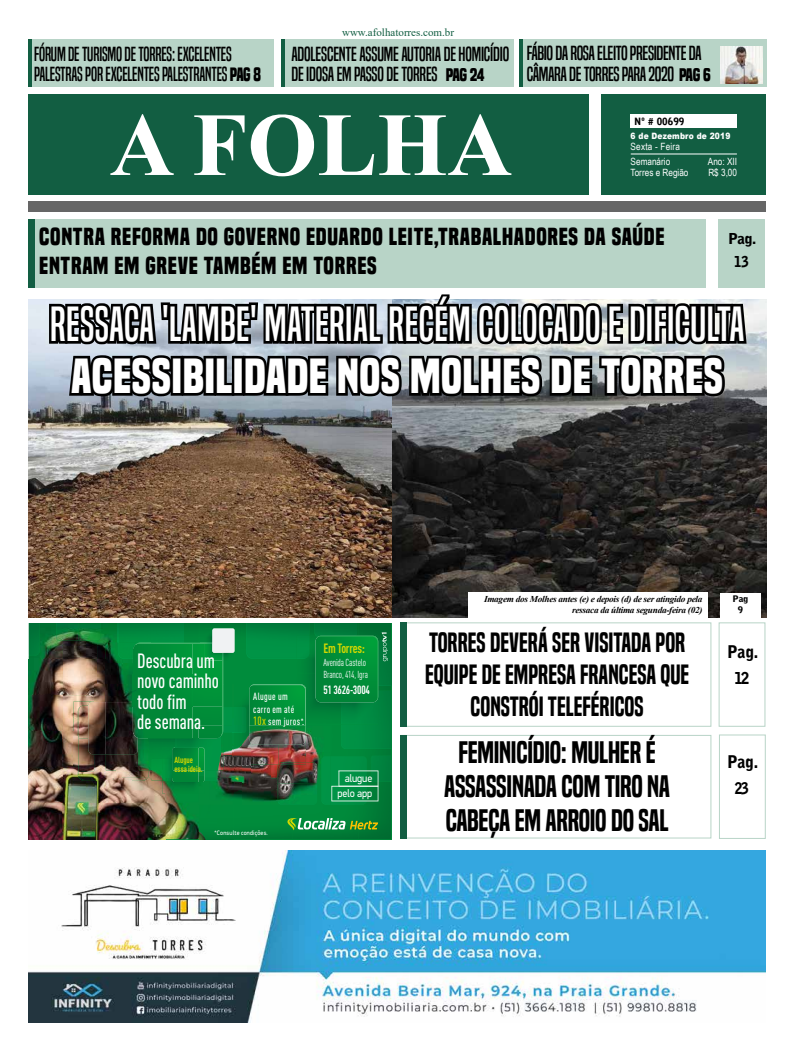
<style>
.page{position:relative;width:794px;height:1049px;background:#fff}
.page>*{position:absolute;margin:0;border:0;box-sizing:border-box;transform-origin:0 0}
.t1{font:700 90px "Times New Roman";color:#fff}
.t2{font:46px "Built Titling Rg";letter-spacing:.01em;color:#fff}
.t3{font:700 46px "Built Titling Rg";letter-spacing:.01em;color:#fff}
.t4{font:29px/34px "Built Titling Sb";letter-spacing:-.01em;color:#000;text-align:center}
.t5{font:26px/32px "Built Titling Sb";color:#000;text-align:center}
.t6{font:700 23px/29px "Built Titling Rg";letter-spacing:.03em;color:#000}
.t7{font:500 condensed 20.4px/20.5px "DIN Pro";letter-spacing:-.005em;color:#fff;scale:.92 1}
.t8{font:19px/20px "Built Titling Rg";letter-spacing:-.01em;color:#000;scale:.96 1}
.t9{font:19px/20px "Built Titling Rg";letter-spacing:-.01em;color:#000}
.t10{font:19px/21px "Built Titling Rg";letter-spacing:-.01em;color:#000;scale:1.05 1}
.t11{font:900 17.4px "Bell Gothic Std";letter-spacing:-.02em;color:#000;scale:.92 1}
.t12{font:900 16.4px "Bell Gothic Std";color:#000;scale:.92 1}
.t13{font:900 16px "Bell Gothic Std";color:#000;scale:.88 1}
.t14{font:900 15px/23.2px "Bell Gothic Std";color:#000;text-align:center}
.t15{font:700 condensed 13.3px "DIN Pro";letter-spacing:-.02em;color:#d3d800;scale:.92 1}
.t16{font:700 condensed 11.8px "DIN Pro";letter-spacing:-.015em;color:#fff;scale:.92 1}
.t17{font:11px "Times New Roman";color:#125e42}
.t18{font:11px/15.1px "Localiza DIN Display";letter-spacing:-.01em;color:#fff;text-align:right;scale:.92 1}
.t19{font:500 condensed 10.3px/12.6px "DIN Pro";letter-spacing:.03em;color:#fff;scale:.92 1}
.t20{font:condensed 10.1px/12.7px "DIN Pro";letter-spacing:-.015em;color:#fff;scale:.92 1}
.t21{font:10px/15.1px "Arial Narrow";color:#fff}
.t22{font:900 10px "Bell Gothic Std";color:#000}
.t23{font:italic 700 9px/11px "Times New Roman";letter-spacing:-.03em;color:#000;text-align:right}
.t24{font:900 9px/11px "Bell Gothic Std";color:#000;text-align:center;scale:1.06 1}
.t25{font:900 8.7px "Arial";letter-spacing:.02em;color:#fff;scale:.87 1}
.t26{font:700 condensed 8.7px/8.8px "DIN Pro";letter-spacing:-.005em;color:#d3d800;scale:.92 1}
.t27{font:6.4px "Localiza DIN Display";letter-spacing:.03em;color:#fff;scale:.92 1}
.s1{font-weight:700;font-size:17px}
.s2{font-weight:700;font-size:18px}
.s3{font-size:11.9px;color:#d3d800}
.s4{font-size:7.9px}
</style>
<div class="page">
<img style="left:28px;top:299px;width:738px;height:318px">
<div style="left:523px;top:39px;width:243px;height:48px;background:#b8d4c7"></div>
<div style="left:28px;top:39px;width:246px;height:48px;background:#b8d4c7"></div>
<hr style="left:28px;top:39px;width:4px;height:48px;background:#125e42">
<div style="left:285px;top:39px;width:228px;height:48px;background:#b8d4c7"></div>
<hr style="left:282px;top:39px;width:3px;height:48px;background:#125e42">
<hr style="left:519px;top:39px;width:4px;height:48px;background:#125e42">
<div style="left:28px;top:94px;width:561px;height:101px;background:#125e42"></div>
<div style="left:28px;top:201px;width:737px;height:10px;background:#666"></div>
<div style="left:34px;top:219px;width:672px;height:68px;background:#b8d4c7"></div>
<div style="left:718px;top:219px;width:46px;height:68px;background:#b8d4c7"></div>
<div style="left:28px;top:219px;width:6px;height:68px;background:#125e42"></div>
<div style="left:601px;top:94px;width:165px;height:101px;background:#125e42"></div>
<div style="left:630px;top:114px;width:107px;height:13px;background:#fff"></div>
<svg style="left:630px;top:153px;width:107px;height:1px"></svg>
<svg style="left:47px;top:294px;width:702px;height:106px;background:#515457"></svg>
<div style="left:719px;top:592px;width:41px;height:26px;background:#fff"></div>
<div style="left:467px;top:592px;width:240px;height:27px;background:#fff"></div>
<img style="left:28px;top:850px;width:737px;height:173px">
<div style="left:400px;top:622px;width:311px;height:105px;border:1px solid #b8d4c7"></div>
<div style="left:400px;top:735px;width:311px;height:103px;border:1px solid #b8d4c7"></div>
<div style="left:718px;top:622px;width:47px;height:105px;border:1px solid #b8d4c7"></div>
<div style="left:719px;top:734px;width:47px;height:105px;border:1px solid #b8d4c7"></div>
<div style="left:400px;top:622px;width:7px;height:105px;background:#125e42"></div>
<div style="left:400px;top:735px;width:7px;height:103px;background:#125e42"></div>
<img style="left:359px;top:623px;width:32px;height:9px">
<img style="left:359px;top:749px;width:32px;height:90px">
<img style="left:309px;top:623px;width:50px;height:13px">
<img style="left:326px;top:724px;width:33px;height:32px">
<img style="left:241px;top:804px;width:118px;height:35px">
<img style="left:308px;top:724px;width:18px;height:2px">
<img style="left:378px;top:702px;width:13px;height:22px">
<img style="left:341px;top:724px;width:50px;height:25px">
<img style="left:314px;top:623px;width:42px;height:9px">
<img style="left:331px;top:756px;width:36px;height:48px">
<img style="left:371px;top:756px;width:20px;height:26px">
<img style="left:64px;top:839px;width:35px;height:1px">
<img style="left:99px;top:839px;width:36px;height:1px">
<img style="left:135px;top:839px;width:35px;height:1px">
<img style="left:170px;top:839px;width:36px;height:1px">
<img style="left:234px;top:805px;width:7px;height:34px">
<img style="left:308px;top:636px;width:6px;height:63px">
<img style="left:308px;top:699px;width:33px;height:25px">
<img style="left:343px;top:702px;width:35px;height:22px">
<img style="left:341px;top:702px;width:2px;height:22px">
<img style="left:308px;top:636px;width:1px;height:23px">
<img style="left:29px;top:623px;width:34px;height:216px">
<img style="left:63px;top:641px;width:15px;height:54px">
<img style="left:63px;top:695px;width:15px;height:36px">
<img style="left:63px;top:731px;width:10px;height:36px">
<img style="left:63px;top:767px;width:34px;height:72px">
<img style="left:97px;top:794px;width:34px;height:45px">
<img style="left:131px;top:794px;width:34px;height:45px">
<img style="left:165px;top:794px;width:33px;height:9px">
<img style="left:165px;top:803px;width:35px;height:36px">
<img style="left:200px;top:805px;width:34px;height:34px">
<img style="left:56px;top:623px;width:22px;height:18px">
<img style="left:29px;top:623px;width:11px;height:32px">
<svg style="left:29px;top:654px;width:10px;height:5px"></svg>
<img style="left:73px;top:701px;width:5px;height:71px">
<img style="left:308px;top:726px;width:23px;height:52px">
<img style="left:198px;top:778px;width:133px;height:27px">
<img style="left:297px;top:762px;width:20px;height:38px">
<img style="left:278px;top:794px;width:19px;height:10px">
<svg style="left:297px;top:800px;width:24px;height:4px"></svg>
<img style="left:321px;top:757px;width:10px;height:47px">
<img style="left:78px;top:623px;width:230px;height:171px">
<svg style="left:287px;top:818px;width:91px;height:12px"></svg>
<svg style="left:314px;top:632px;width:77px;height:70px;background:#048a3b"></svg>
<svg style="left:331px;top:770px;width:47px;height:31px"></svg>
<img style="left:720px;top:46px;width:43px;height:37px">
<p class="t17" style="left:342px;top:25px;width:114px">www.afolhatorres.com.br</p>
<p class="t9" style="left:291px;top:44px;width:219px">ADOLESCENTE ASSUME AUTORIA DE HOMICÍDIO<br>DE IDOSA EM PASSO DE TORRES <span class="s1">PAG 24</span></p>
<p class="t10" style="left:527px;top:42px;width:177px">FÁBIO DA ROSA ELEITO PRESIDENTE DA<br>CÂMARA DE TORRES PARA 2020 <span class="s1">PAG 6</span></p>
<h1 class="t1" style="left:110px;top:80px;width:404px">A FOLHA</h1>
<p class="t8" style="left:34px;top:44px;width:237px">FÓRUM DE TURISMO DE TORRES: EXCELENTES<br>PALESTRAS POR EXCELENTES PALESTRANTES <span class="s2">PAG 8</span></p>
<p class="t22" style="left:634px;top:115px;width:52px">Nº # 00699</p>
<p class="t25" style="left:630px;top:129px;width:116px">6 de Dezembro de 2019</p>
<p class="t21" style="left:630px;top:138px;width:51px">Sexta - Feira<br>Semanário</p>
<p class="t21" style="left:630px;top:164px;width:59px">Torres e Região</p>
<p class="t21" style="left:708px;top:155px;width:31px;line-height:11px">Ano: XII<br>R$ 3,00</p>
<p class="t6" style="left:39px;top:222px;width:627px">CONTRA REFORMA DO GOVERNO EDUARDO LEITE,TRABALHADORES DA SAÚDE<br>ENTRAM EM GREVE TAMBÉM EM TORRES</p>
<p class="t14" style="left:728px;top:227px;width:30px">Pag.<br>13</p>
<h2 class="t2" style="left:50px;top:297px;width:696px">RESSACA 'LAMBE' MATERIAL RECÉM COLOCADO E DIFICULTA</h2>
<h2 class="t3" style="left:71px;top:349px;width:653px">ACESSIBILIDADE NOS MOLHES DE TORRES</h2>
<p class="t7" style="left:137px;top:648px;width:90px">Descubra um novo caminho todo fim<br>de semana.</p>
<p class="t26" style="left:174px;top:755px;width:32px">Alugue essa ideia.</p>
<p class="t19" style="left:253px;top:689px;width:57px">Alugue um carro em até<br><span class="s3">10x</span> sem juros<span class="s4">*</span>.</p>
<p class="t27" style="left:215px;top:829px;width:59px">*Consulte condições.</p>
<p class="t15" style="left:323px;top:638px;width:46px">Em Torres:</p>
<p class="t20" style="left:323px;top:655px;width:50px">Avenida Castelo<br>Branco, 414, Igra</p>
<p class="t16" style="left:323px;top:681px;width:52px">51 3626-3004</p>
<p class="t18" style="left:338px;top:771px;width:39px">alugue pelo app</p>
<p class="t23" style="left:484px;top:593px;width:220px">Imagem dos Molhes antes (e) e depois (d) de ser atingido pela ressaca da última segunda-feira (02)</p>
<p class="t5" style="left:425px;top:626px;width:265px">TORRES DEVERÁ SER VISITADA POR<br>EQUIPE DE EMPRESA FRANCESA QUE<br>CONSTRÓI TELEFÉRICOS</p>
<p class="t4" style="left:444px;top:735px;width:227px">FEMINICÍDIO: MULHER É<br>ASSASSINADA COM TIRO NA<br>CABEÇA EM ARROIO DO SAL</p>
<p class="t24" style="left:732px;top:593px;width:17px">Pag<br>9</p>
<p class="t11" style="left:727px;top:642px;width:35px">Pag.</p>
<p class="t12" style="left:734px;top:668px;width:18px">12</p>
<p class="t11" style="left:727px;top:752px;width:35px">Pag.</p>
<p class="t13" style="left:735px;top:779px;width:18px">23</p>
</div>
